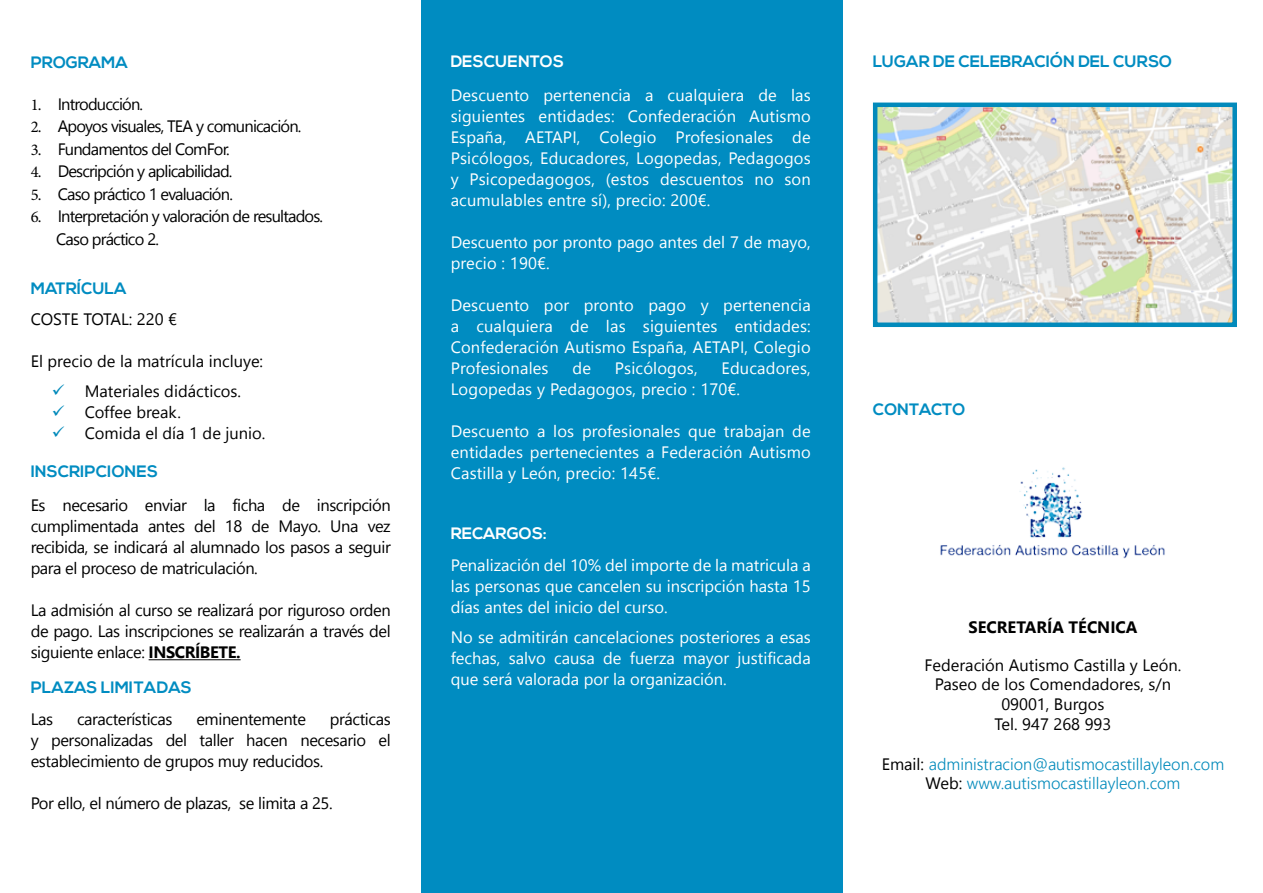
<style>
.page{position:relative;width:1263px;height:893px;background:#fff}
.page>*{position:absolute;margin:0;border:0;box-sizing:border-box;transform-origin:0 0}
.t1{font:16.5px/21px "Nirmala UI";letter-spacing:.01em;color:#fff;text-align:justify}
.t2{font:16.5px/21px "Nirmala UI";letter-spacing:-.025em;color:#000;text-align:justify}
.t3{font:16.5px/19.8px "Nirmala UI";color:#000;text-align:center}
.t4{font:16.5px/22.5px "Nirmala UI";letter-spacing:-.05em;color:#000}
.t5{font:700 16.5px "Nexa";color:#008cc1}
.t6{font:300 16.5px/19.8px "Nirmala UI";color:#028abb;text-align:center}
.t7{font:700 16.5px "Nexa";color:#fff}
.t8{font:700 16.5px "Nirmala UI";color:#000}
.s1{font-family:"Minion Pro"}
.s2{color:#028abb}
.s3{font-weight:700}
.s4{font-weight:400;color:#000}
</style>
<div class="page">
<div style="left:421px;top:0;width:422px;height:893px;background:#008cc1"></div>
<hr style="left:149px;top:659px;width:92px;height:1px;background:#000">
<img style="left:878px;top:108px;width:354px;height:214px">
<div style="left:873px;top:103px;width:364px;height:224px;border:4px solid #028abb"></div>
<img style="left:940px;top:467px;width:225px;height:92px">
<p class="t5" style="left:31px;top:52px;width:99px">PROGRAMA</p>
<p class="t4" style="left:31px;top:92px;width:114px"><span class="s1">1.</span> Introducción.</p>
<p class="t4" style="left:31px;top:114px;width:272px"><span class="s1">2.</span> Apoyos visuales, TEA y comunicación.</p>
<p class="t4" style="left:31px;top:137px;width:201px"><span class="s1">3.</span> Fundamentos del ComFor.</p>
<p class="t4" style="left:31px;top:159px;width:203px"><span class="s1">4.</span> Descripción y aplicabilidad.</p>
<p class="t4" style="left:31px;top:182px;width:204px"><span class="s1">5.</span> Caso práctico 1 evaluación.</p>
<p class="t4" style="left:56px;top:204px;width:268px;text-indent:-25px"><span class="s1">6.</span> Interpretación y valoración de resultados.<br>Caso práctico 2.</p>
<p class="t5" style="left:31px;top:278px;width:97px">MATRÍCULA</p>
<p class="t3" style="left:31px;top:308px;width:148px">COSTE TOTAL: 220 €</p>
<p class="t3" style="left:31px;top:350px;width:234px">El precio de la matrícula incluye:</p>
<p class="t3" style="left:52px;top:380px;width:191px"><span class="s2">✓</span> Materiales didácticos.</p>
<p class="t3" style="left:52px;top:402px;width:131px"><span class="s2">✓</span> Coffee break.</p>
<p class="t3" style="left:52px;top:423px;width:215px"><span class="s2">✓</span> Comida el día 1 de junio.</p>
<p class="t5" style="left:31px;top:462px;width:129px">INSCRIPCIONES</p>
<p class="t2" style="left:31px;top:494px;width:362px">Es necesario enviar la ficha de inscripción cumplimentada antes del 18 de Mayo. Una vez recibida, se indicará al alumnado los pasos a seguir para el proceso de matriculación.</p>
<p class="t2" style="left:31px;top:599px;width:362px">La admisión al curso se realizará por riguroso orden de pago. Las inscripciones se realizarán a través del siguiente enlace: <span class="s3">INSCRÍBETE.</span></p>
<p class="t5" style="left:31px;top:678px;width:162px">PLAZAS LIMITADAS</p>
<p class="t2" style="left:31px;top:707px;width:24px">Las</p>
<p class="t2" style="left:77px;top:707px;width:97px">características</p>
<p class="t2" style="left:196px;top:707px;width:111px">eminentemente</p>
<p class="t2" style="left:31px;top:707px;width:362px;text-indent:299px">prácticas y personalizadas del taller hacen necesario el establecimiento de grupos muy reducidos.</p>
<p class="t2" style="left:31px;top:791px;width:303px">Por ello, el número de plazas, se limita a 25.</p>
<p class="t7" style="left:451px;top:52px;width:115px">DESCUENTOS</p>
<p class="t1" style="left:451px;top:84px;width:362px">Descuento pertenencia a cualquiera de las siguientes entidades: Confederación Autismo España, AETAPI, Colegio Profesionales de Psicólogos, Educadores, Logopedas, Pedagogos y Psicopedagogos, (estos descuentos no son acumulables entre sí), precio: 200€.</p>
<p class="t1" style="left:451px;top:231px;width:362px">Descuento por pronto pago antes del 7 de mayo, precio : 190€.</p>
<p class="t1" style="left:451px;top:294px;width:362px">Descuento por pronto pago y pertenencia a cualquiera de las siguientes entidades:<br>Confederación Autismo España, AETAPI, Colegio Profesionales</p>
<p class="t1" style="left:572px;top:357px;width:20px">de</p>
<p class="t1" style="left:615px;top:357px;width:84px">Psicólogos,</p>
<p class="t1" style="left:451px;top:357px;width:361px;text-indent:271px">Educadores,<br>Logopedas y Pedagogos, precio : 170€.</p>
<p class="t1" style="left:451px;top:420px;width:362px">Descuento a los profesionales que trabajan de entidades pertenecientes a Federación Autismo Castilla y León, precio: 145€.</p>
<p class="t7" style="left:451px;top:524px;width:98px">RECARGOS:</p>
<p class="t1" style="left:451px;top:553px;width:361px">Penalización del 10% del importe de la matricula a las personas que cancelen su inscripción hasta 15 días antes del inicio del curso.</p>
<p class="t1" style="left:451px;top:625px;width:362px">No se admitirán cancelaciones posteriores a esas fechas, salvo causa de fuerza mayor justificada que será valorada por la organización.</p>
<p class="t5" style="left:873px;top:52px;width:301px">LUGAR DE CELEBRACIÓN DEL CURSO</p>
<p class="t5" style="left:873px;top:400px;width:94px">CONTACTO</p>
<p class="t8" style="left:968px;top:613px;width:171px">SECRETARÍA TÉCNICA</p>
<p class="t3" style="left:924px;top:654px;width:258px">Federación Autismo Castilla y León.<br>Paseo de los Comendadores, s/n<br>09001, Burgos<br>Tel. 947 268 993</p>
<p class="t6" style="left:882px;top:753px;width:344px"><span class="s4">Email:</span> administracion@autismocastillayleon.com<br><span class="s4">Web:</span> www.autismocastillayleon.com</p>
</div>
